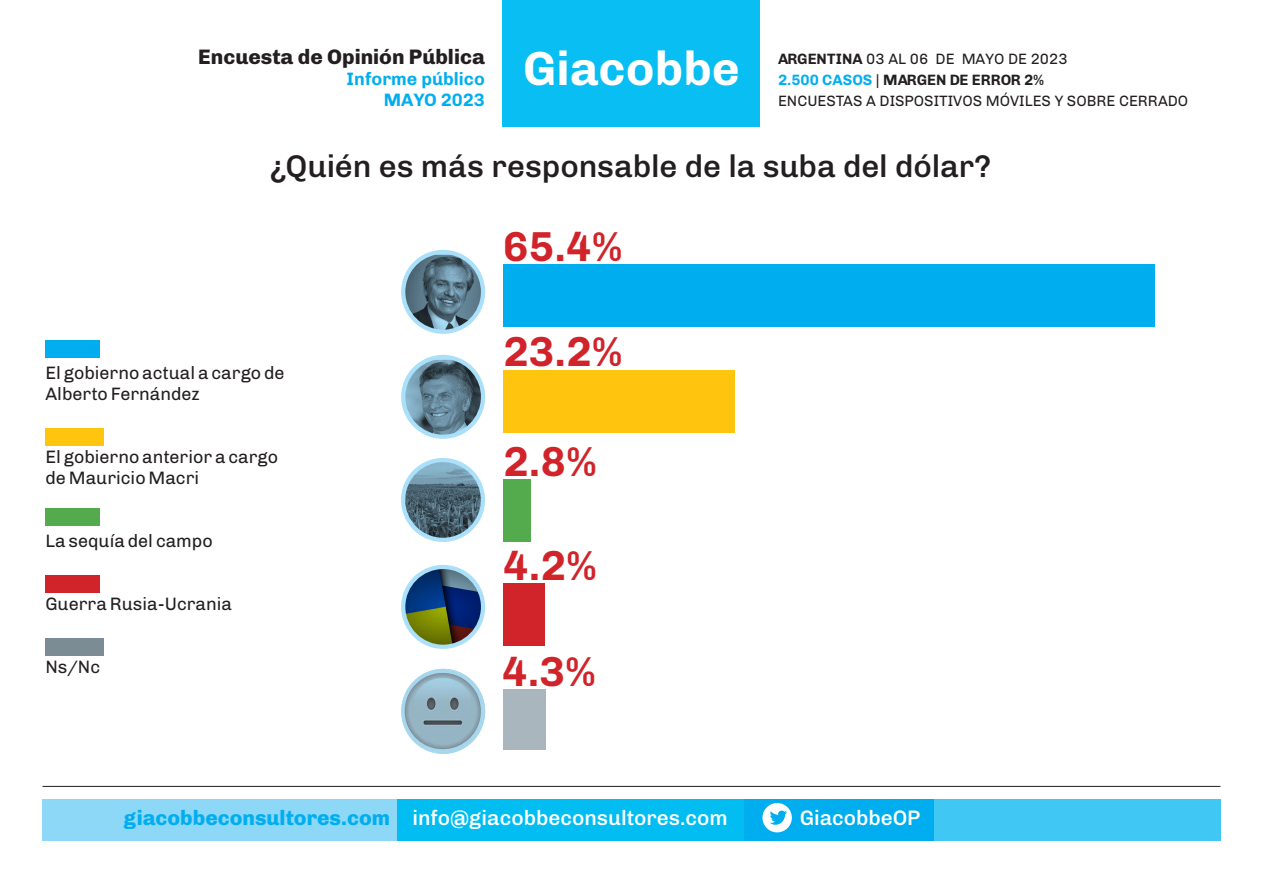
<style>
.page{position:relative;width:1263px;height:893px;background:#fff}
.page>*{position:absolute;margin:0;border:0;box-sizing:border-box;transform-origin:0 0}
.t1{font:700 48px "Chivo";color:#fff}
.t2{font:700 42px "Chivo";color:#d1232a}
.t3{font:500 31.5px "Chivo";letter-spacing:-.005em;color:#231f20}
.t4{font:500 21px "Chivo";color:#fff}
.t5{font:800 21px "Chivo";color:#231f20}
.t6{font:18px/21px "Chivo";color:#231f20}
.t7{font:700 18px/21px "Chivo";color:#00aeef;text-align:right}
.t8{font:15px/21px "Chivo";color:#231f20}
.s1{font-weight:700}
.s2{font-weight:700;color:#00aeef}
.s3{font-weight:800;color:#00aeef}
</style>
<div class="page">
<div style="left:43px;top:799px;width:1177px;height:42px;background:#00aeef"></div>
<div style="left:43px;top:799px;width:358px;height:42px;background:#8dd7f7"></div>
<div style="left:934px;top:799px;width:286px;height:42px;background:#40c7f4"></div>
<div style="left:398px;top:799px;width:346px;height:42px;background:#01bdf2"></div>
<div style="left:762px;top:803px;width:30px;height:29px;background:#fff;border-radius:50%"></div>
<svg style="left:770px;top:811px;width:17px;height:14px"></svg>
<div style="left:503px;top:0;width:257px;height:127px;background:#09bef2"></div>
<hr style="left:43px;top:786px;width:1177px;height:1px;background:#231f20">
<div style="left:401px;top:355px;width:84px;height:84px;background:#aae0f9;border-radius:50%"></div>
<img style="left:405px;top:360px;width:76px;height:75px">
<div style="left:401px;top:458px;width:84px;height:84px;background:#aae0f9;border-radius:50%"></div>
<img style="left:405px;top:462px;width:76px;height:76px;border-radius:38px">
<div style="left:401px;top:565px;width:84px;height:84px;background:#aae0f9;border-radius:50%"></div>
<img style="left:405px;top:569px;width:76px;height:76px;border-radius:38px">
<img style="left:401px;top:669px;width:84px;height:85px">
<div style="left:503px;top:370px;width:231px;height:62px;background:#fec40e"></div>
<div style="left:503px;top:479px;width:28px;height:63px;background:#54ab4e"></div>
<div style="left:503px;top:583px;width:42px;height:63px;background:#d1232a"></div>
<div style="left:503px;top:689px;width:43px;height:61px;background:#a9b6be"></div>
<div style="left:45px;top:341px;width:54px;height:17px;background:#00aeef"></div>
<div style="left:45px;top:509px;width:54px;height:17px;background:#54ab4e"></div>
<div style="left:45px;top:638px;width:58px;height:17px;background:#7b8c95"></div>
<div style="left:45px;top:428px;width:58px;height:17px;background:#fec40e"></div>
<div style="left:45px;top:575px;width:54px;height:17px;background:#d1232a"></div>
<div style="left:401px;top:250px;width:84px;height:84px;background:#aae0f9;border-radius:50%"></div>
<img style="left:405px;top:255px;width:76px;height:75px">
<div style="left:503px;top:264px;width:651px;height:63px;background:#00aeef"></div>
<p class="t5" style="left:198px;top:40px;width:288px">Encuesta de Opinión Pública</p>
<p class="t7" style="left:346px;top:67px;width:140px">Informe público<br>MAYO 2023</p>
<h1 class="t1" style="left:523px;top:31px;width:218px">Giacobbe</h1>
<p class="t8" style="left:778px;top:47px;width:412px"><span class="s1">ARGENTINA</span> 03 AL 06 DE MAYO DE 2023<br><span class="s2">2.500 CASOS</span> | <span class="s1">MARGEN DE ERROR 2%<br></span>ENCUESTAS A DISPOSITIVOS MÓVILES Y SOBRE CERRADO</p>
<p class="t3" style="left:270px;top:142px;width:723px">¿Quién es más responsable de la suba del dólar?</p>
<p class="t6" style="left:45px;top:361px;width:241px">El gobierno actual a cargo de<br>Alberto Fernández</p>
<p class="t6" style="left:45px;top:445px;width:234px">El gobierno anterior a cargo de Mauricio Macri</p>
<p class="t6" style="left:45px;top:529px;width:169px">La sequía del campo</p>
<p class="t6" style="left:45px;top:592px;width:188px">Guerra Rusia-Ucrania</p>
<p class="t6" style="left:45px;top:655px;width:56px">Ns/Nc</p>
<p class="t2" style="left:503px;top:213px;width:121px">65.4%</p>
<p class="t2" style="left:503px;top:319px;width:121px">23.2%</p>
<p class="t2" style="left:503px;top:428px;width:96px">2.8%</p>
<p class="t2" style="left:503px;top:532px;width:96px">4.2%</p>
<p class="t2" style="left:502px;top:638px;width:96px">4.3%</p>
<p class="t4" style="left:124px;top:801px;width:605px"><span class="s3">giacobbeconsultores.com</span> info@giacobbeconsultores.com</p>
<p class="t4" style="left:800px;top:801px;width:122px">GiacobbeOP</p>
</div>
